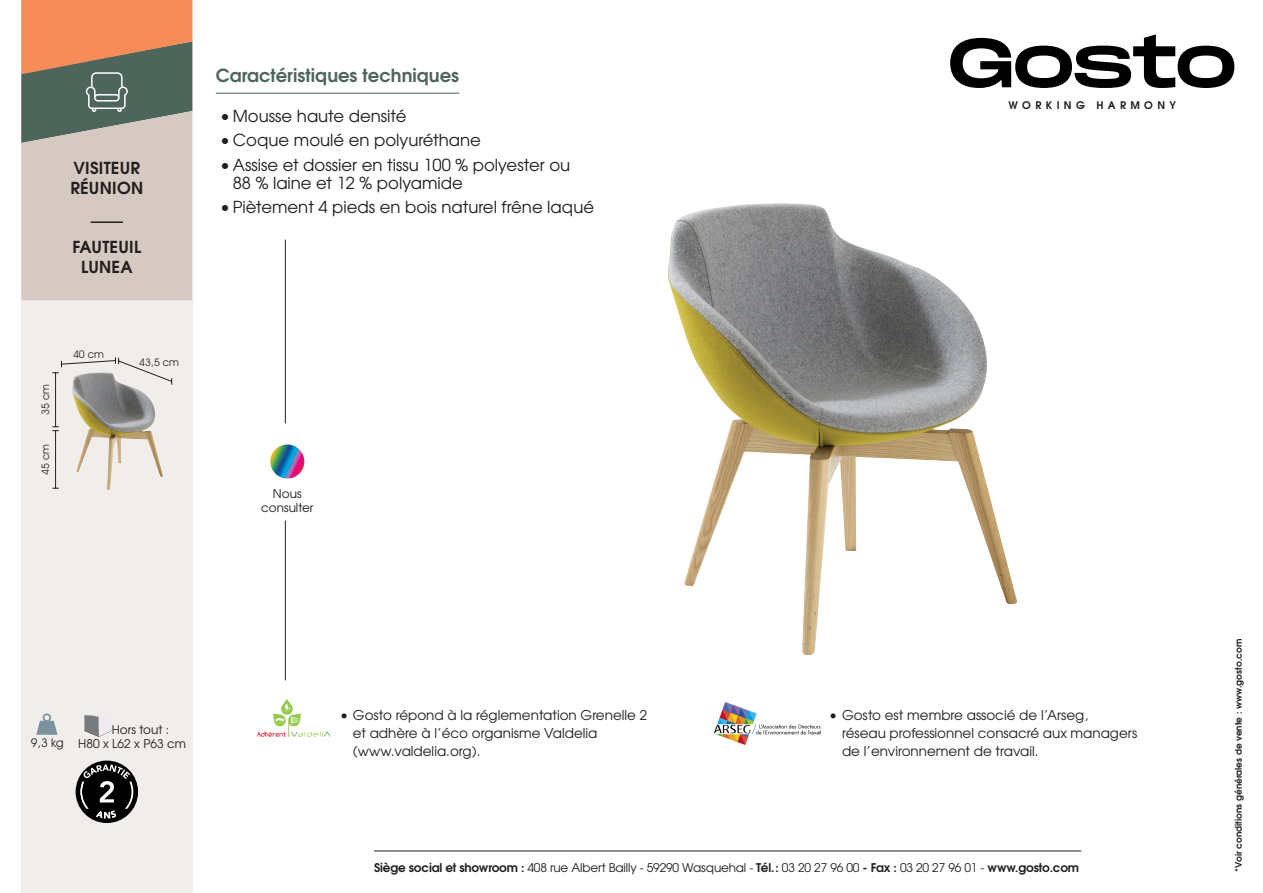
<style>
.page{position:relative;width:1263px;height:893px;background:#fff}
.page>*{position:absolute;margin:0;border:0;box-sizing:border-box;transform-origin:0 0}
.t1{font:700 18px "Te X Gyre Adventor";color:#4e655b}
.t2{font:16.5px/18px "Te X Gyre Adventor";color:#231f20}
.t3{font:700 16.5px/19.8px "Te X Gyre Adventor";letter-spacing:.015em;color:#231f20;text-align:center}
.t4{font:13.5px/18px "Te X Gyre Adventor";color:#231f20}
.Description{font:12px/14.4px "Te X Gyre Adventor";letter-spacing:-.015em;color:#231f20;text-align:center}
.Mesure{font:12px "Te X Gyre Adventor";color:#231f20}
.t5{font:12px "Avant Garde IT Cby BT";color:#231f20}
.t6{font:10.5px "Avant Garde IT Cby BT";color:#231f20}
.t7{font:700 10.5px "Te X Gyre Adventor";letter-spacing:.415em;color:#231f20}
.t8{font:700 9px "Te X Gyre Adventor";color:#231f20}
.s1{font-weight:700}
</style>
<div class="page">
<hr style="left:374px;top:851px;width:707px;height:1px;background:#231f20">
<div style="left:21px;top:300px;width:171px;height:593px;background:#f0edea"></div>
<svg style="left:950px;top:34px;width:284px;height:54px"></svg>
<svg style="left:36px;top:713px;width:22px;height:22px"></svg>
<svg style="left:84px;top:715px;width:28px;height:22px"></svg>
<hr style="left:285px;top:521px;width:1px;height:159px;background:#231f20">
<hr style="left:285px;top:240px;width:1px;height:183px;background:#231f20">
<img style="left:256px;top:699px;width:75px;height:38px">
<img style="left:714px;top:703px;width:106px;height:42px">
<svg style="left:76px;top:761px;width:62px;height:62px"></svg>
<img style="left:668px;top:203px;width:349px;height:452px">
<img style="left:72px;top:385px;width:91px;height:105px">
<hr style="left:55px;top:431px;width:1px;height:57px;background:#231f20">
<hr style="left:55px;top:373px;width:1px;height:54px;background:#231f20">
<svg style="left:52px;top:357px;width:121px;height:28px"></svg>
<svg style="left:52px;top:426px;width:7px;height:5px"></svg>
<svg style="left:21px;top:0;width:171px;height:300px;background:#bda796"></svg>
<svg style="left:270px;top:444px;width:34px;height:34px"></svg>
<hr style="left:216px;top:93px;width:243px;height:1px;background:#4e655b">
<p class="t3" style="left:74px;top:157px;width:68px">VISITEUR</p>
<p class="t3" style="left:70px;top:176px;width:74px">RÉUNION</p>
<p class="t3" style="left:72px;top:235px;width:70px">FAUTEUIL<br>LUNEA</p>
<p class="t6" style="left:39px;top:415px;width:32px;rotate:-90deg">35 cm</p>
<p class="t6" style="left:39px;top:475px;width:32px;rotate:-90deg">45 cm</p>
<p class="t6" style="left:73px;top:348px;width:32px">40 cm</p>
<p class="t6" style="left:139px;top:356px;width:41px">43,5 cm</p>
<p class="t1" style="left:216px;top:59px;width:245px">Caractéristiques techniques</p>
<p class="t2" style="left:220px;top:106px;width:188px">• Mousse haute densité</p>
<p class="t2" style="left:220px;top:130px;width:262px">• Coque moulé en polyuréthane</p>
<p class="t2" style="left:233px;top:155px;width:339px;text-indent:-13px">• Assise et dossier en tissu 100 % polyester ou<br>88 % laine et 12 % polyamide</p>
<p class="t2" style="left:220px;top:197px;width:376px">• Piètement 4 pieds en bois naturel frêne laqué</p>
<p class="Description" style="left:261px;top:485px;width:54px">Nous consulter</p>
<p class="t7" style="left:1008px;top:96px;width:169px">WORKING HARMONY</p>
<p class="Mesure" style="left:112px;top:720px;width:59px">Hors tout :</p>
<p class="t5" style="left:31px;top:736px;width:34px">9,3 kg</p>
<p class="Mesure" style="left:78px;top:734px;width:109px">H80 x L62 x P63 cm</p>
<p class="t4" style="left:353px;top:705px;width:296px;text-indent:-13px">• Gosto répond à la réglementation Grenelle 2 et adhère à l’éco organisme Valdelia (www.valdelia.org).</p>
<p class="t4" style="left:842px;top:705px;width:297px;text-indent:-13px">• Gosto est membre associé de l’Arseg,<br>réseau professionnel consacré aux managers de l’environnement de travail.</p>
<p class="Description" style="left:374px;top:859px;width:707px"><span class="s1">Siège social et showroom :</span> 408 rue Albert Bailly - 59290 Wasquehal - <span class="s1">Tél.:</span> 03 20 27 96 00 <span class="s1">- Fax :</span> 03 20 27 96 01 - <span class="s1">www.gosto.com</span></p>
<p class="t8" style="left:1230px;top:872px;width:234px;rotate:-90deg">*Voir conditions générales de vente : www.gosto.com</p>
</div>
